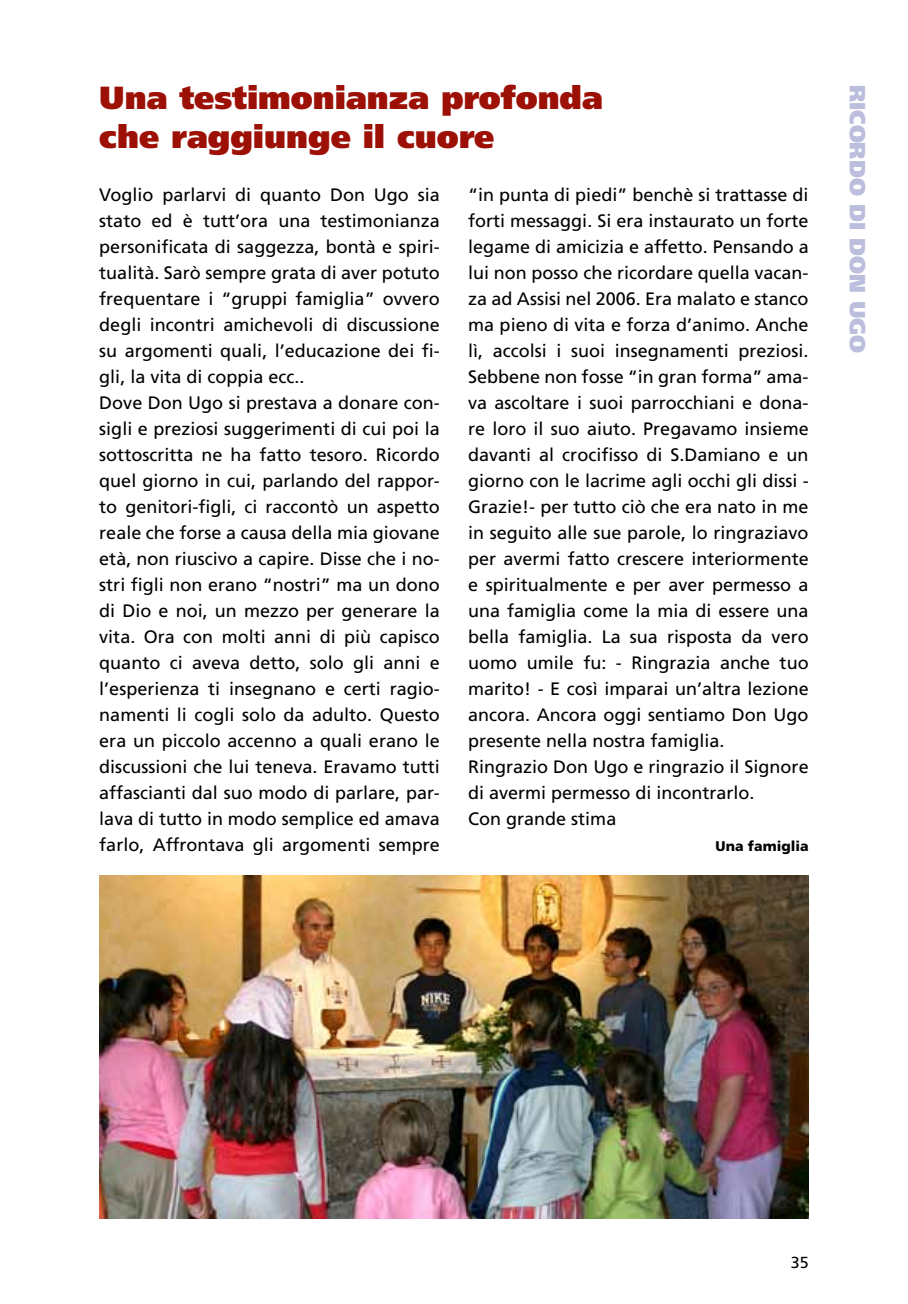
<style>
.page{position:relative;width:908px;height:1304px;background:#fff}
.page>*{position:absolute;margin:0;border:0;box-sizing:border-box;transform-origin:0 0}
.t1{font:900 32px/38.4px "Frutiger";color:#9c1006}
.t2{font:900 22px "Frutiger";color:#bbbedc}
.t3{font:18px/26px "Frutiger";color:#000}
.t4{font:16px "Frutiger";color:#000}
.t5{font:900 14px "Frutiger";color:#000}
</style>
<div class="page">
<img style="left:99px;top:875px;width:709px;height:344px">
<h1 class="t1" style="left:99px;top:79px;width:505px">Una testimonianza profonda che raggiunge il cuore</h1>
<p class="t3" style="left:99px;top:182px;width:342px">Voglio parlarvi di quanto Don Ugo sia stato ed è tutt’ora una testimonianza personificata di saggezza, bontà e spiri&shy;tualità. Sarò sempre grata di aver potuto frequentare i “gruppi famiglia” ovvero degli incontri amichevoli di discussione su argomenti quali, l’educazione dei fi&shy;gli, la vita di coppia ecc..<br>Dove Don Ugo si prestava a donare con&shy;sigli e preziosi suggerimenti di cui poi la sottoscritta ne ha fatto tesoro. Ricordo quel giorno in cui, parlando del rappor&shy;to genitori-figli, ci raccontò un aspetto reale che forse a causa della mia giovane età, non riuscivo a capire. Disse che i no&shy;stri figli non erano “nostri” ma un dono di Dio e noi, un mezzo per generare la vita. Ora con molti anni di più capisco quanto ci aveva detto, solo gli anni e l’esperienza ti insegnano e certi ragio&shy;namenti li cogli solo da adulto. Questo era un piccolo accenno a quali erano le discussioni che lui teneva. E ravamo tutti affascianti dal suo modo di parlare, par&shy;lava di tutto in modo semplice ed amava farlo, Affrontava gli argomenti sempre</p>
<p class="t3" style="left:468px;top:182px;width:342px">“in punta di piedi” benchè si trattasse di forti messaggi. Si era instaurato un forte legame di amicizia e affetto. Pensando a lui non posso che ricordare quella vacan&shy;za ad Assisi nel 2006. E ra malato e stanco ma pieno di vita e forza d’animo. Anche lì, accolsi i suoi insegnamenti preziosi.<br>Sebbene non fosse “in gran forma” ama&shy;va ascoltare i suoi parrocchiani e dona&shy;re loro il suo aiuto. Pregavamo insieme davanti al crocifisso di S.Damiano e un giorno con le lacrime agli occhi gli dissi - Grazie!- per tutto ciò che era nato in me in seguito alle sue parole, lo ringraziavo per avermi fatto crescere interiormente e spiritualmente e per aver permesso a una famiglia come la mia di essere una bella famiglia. La sua risposta da vero uomo umile fu: - Ringrazia anche tuo marito! - E così imparai un’altra lezione ancora. Ancora oggi sentiamo Don Ugo presente nella nostra famiglia.<br>Ringrazio Don Ugo e ringrazio il Signore di avermi permesso di incontrarlo.<br>Con grande stima</p>
<p class="t5" style="left:715px;top:838px;width:94px">Una famiglia</p>
<p class="t2" style="left:870px;top:85px;width:270px;rotate:90deg">ricordo di don ugo</p>
<p class="t4" style="left:790px;top:1253px;width:19px">35</p>
</div>
